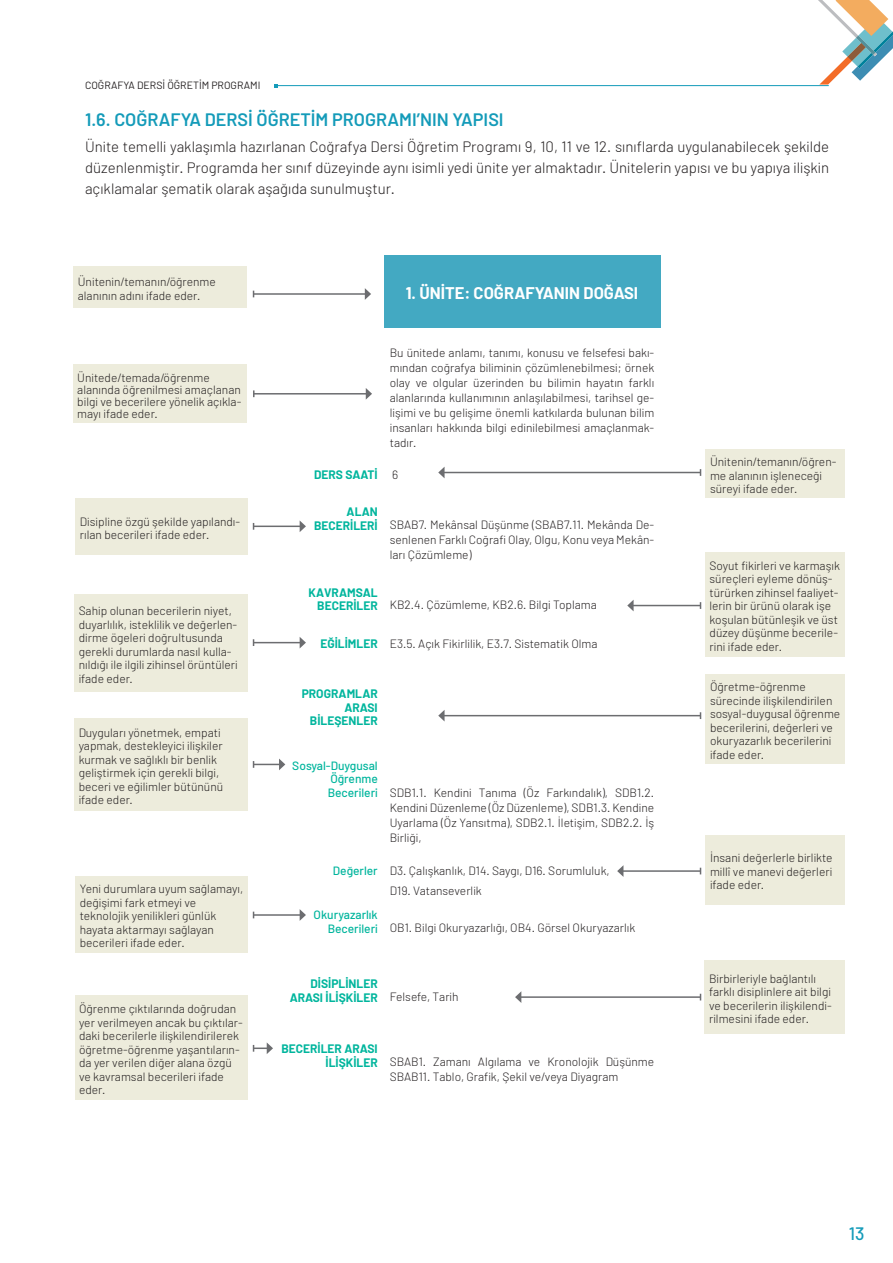
<style>
.page{position:relative;width:893px;height:1263px;background:#fff}
.page>*{position:absolute;margin:0;border:0;box-sizing:border-box;transform-origin:0 0}
.t1{font:600 18px "Barlow";color:#149bb9}
.t2{font:500 18px "Barlow";color:#149bb9}
.t3{font:700 16.5px "Barlow";color:#fff}
.t4{font:300 15px/21px "Barlow";color:#231f20;text-align:justify}
.t5{font:300 12px/13.5px "Barlow";color:#231f20}
.t6{font:700 12px/13.5px "Barlow";color:#00b59d;text-align:right}
.t7{font:500 12px "Barlow";color:#00b59d}
.t8{font:10.5px "Barlow";color:#231f20}
.s1{font-weight:300;color:#231f20}
.s2{font-weight:700;color:#00b59d}
.s3{font-weight:500;color:#00b59d}
</style>
<div class="page">
<hr style="left:276px;top:85px;width:553px;height:1px;background:#149bb9">
<svg style="left:818px;top:0;width:75px;height:85px"></svg>
<div style="left:384px;top:255px;width:276px;height:72px;background:#43a9c2"></div>
<hr style="left:444px;top:472px;width:256px;height:1px;background:#6c6d70">
<svg style="left:438px;top:467px;width:7px;height:11px"></svg>
<hr style="left:254px;top:293px;width:111px;height:2px;background:#6c6d70">
<svg style="left:365px;top:288px;width:6px;height:12px"></svg>
<hr style="left:254px;top:393px;width:112px;height:1px;background:#6c6d70">
<svg style="left:366px;top:388px;width:6px;height:12px"></svg>
<svg style="left:253px;top:390px;width:2px;height:7px"></svg>
<div style="left:76px;top:498px;width:172px;height:57px;background:#edecdc"></div>
<div style="left:74px;top:594px;width:174px;height:97px;background:#edecdc"></div>
<div style="left:74px;top:718px;width:174px;height:93px;background:#edecdc"></div>
<div style="left:75px;top:876px;width:173px;height:77px;background:#edecdc"></div>
<div style="left:75px;top:995px;width:172px;height:105px;background:#edecdc"></div>
<div style="left:74px;top:266px;width:173px;height:42px;background:#edecdc"></div>
<hr style="left:633px;top:605px;width:67px;height:1px;background:#6c6d70">
<svg style="left:627px;top:600px;width:7px;height:11px"></svg>
<hr style="left:254px;top:526px;width:46px;height:1px;background:#6c6d70">
<svg style="left:300px;top:521px;width:6px;height:11px"></svg>
<hr style="left:254px;top:642px;width:46px;height:1px;background:#6c6d70">
<svg style="left:300px;top:637px;width:6px;height:11px"></svg>
<svg style="left:253px;top:758px;width:32px;height:12px"></svg>
<hr style="left:254px;top:914px;width:46px;height:2px;background:#6c6d70">
<svg style="left:300px;top:909px;width:6px;height:12px"></svg>
<svg style="left:253px;top:1042px;width:20px;height:12px"></svg>
<div style="left:705px;top:552px;width:140px;height:104px;background:#edecdc"></div>
<div style="left:706px;top:835px;width:139px;height:69px;background:#edecdc"></div>
<div style="left:706px;top:450px;width:139px;height:48px;background:#edecdc"></div>
<div style="left:705px;top:960px;width:140px;height:74px;background:#edecdc"></div>
<div style="left:706px;top:674px;width:139px;height:90px;background:#edecdc"></div>
<hr style="left:444px;top:715px;width:256px;height:1px;background:#6c6d70">
<svg style="left:438px;top:710px;width:7px;height:11px"></svg>
<hr style="left:623px;top:870px;width:77px;height:2px;background:#6c6d70">
<svg style="left:617px;top:866px;width:6px;height:11px"></svg>
<hr style="left:521px;top:996px;width:179px;height:2px;background:#6c6d70">
<svg style="left:515px;top:991px;width:6px;height:12px"></svg>
<div style="left:73px;top:365px;width:174px;height:58px;background:#edecdc"></div>
<p class="t8" style="left:85px;top:78px;width:177px">COĞRAFYA DERSİ ÖĞRETİM PROGRAMI</p>
<h1 class="t1" style="left:85px;top:107px;width:420px">1.6. COĞRAFYA DERSİ ÖĞRETİM PROGRAMI’NIN YAPISI</h1>
<p class="t4" style="left:85px;top:135px;width:746px">Ünite temelli yaklaşımla hazırlanan Coğrafya Dersi Öğretim Programı 9, 10, 11 ve 12. sınıflarda uygulanabilecek şekilde düzenlenmiştir. Programda her sınıf düzeyinde aynı isimli yedi ünite yer almaktadır. Ünitelerin yapısı ve bu yapıya ilişkin açıklamalar şematik olarak aşağıda sunulmuştur.</p>
<p class="t5" style="left:78px;top:275px;width:140px">Ünitenin/temanın/öğrenme alanının adını ifade eder.</p>
<p class="t5" style="left:77px;top:371px;width:166px;line-height:12px">Ünitede/temada/öğrenme alanında öğrenilmesi amaçlanan bilgi ve becerilere yönelik açıkla&shy;mayı ifade eder.</p>
<p class="t5" style="left:80px;top:514px;width:162px">Disipline özgü şekilde yapılandı&shy;rılan becerileri ifade eder.</p>
<p class="t5" style="left:79px;top:604px;width:161px">Sahip olunan becerilerin niyet, duyarlılık, isteklilik ve değerlen&shy;dirme ögeleri doğrultusunda gerekli durumlarda nasıl kulla&shy;nıldığı ile ilgili zihinsel örüntüleri ifade eder.</p>
<p class="t5" style="left:79px;top:725px;width:146px">Duyguları yönetmek, empati yapmak, destekleyici ilişkiler kurmak ve sağlıklı bir benlik geliştirmek için gerekli bilgi, beceri ve eğilimler bütününü ifade eder.</p>
<p class="t5" style="left:80px;top:882px;width:165px">Yeni durumlara uyum sağlamayı, değişimi fark etmeyi ve teknolojik yenilikleri günlük hayata aktarmayı sağlayan becerileri ifade eder.</p>
<p class="t5" style="left:79px;top:1002px;width:165px">Öğrenme çıktılarında doğrudan yer verilmeyen ancak bu çıktılar&shy;daki becerilerle ilişkilendirilerek öğretme-öğrenme yaşantıların&shy;da yer verilen diğer alana özgü ve kavramsal becerileri ifade eder.</p>
<h2 class="t3" style="left:406px;top:281px;width:234px">1. ÜNİTE: COĞRAFYANIN DOĞASI</h2>
<p class="t5" style="left:390px;top:345px;width:266px;line-height:15px;text-align:justify">Bu ünitede anlamı, tanımı, konusu ve felsefesi bakı&shy;mından coğrafya biliminin çözümlenebilmesi; örnek olay ve olgular üzerinden bu bilimin hayatın farklı alanlarında kullanımının anlaşılabilmesi, tarihsel ge&shy;lişimi ve bu gelişime önemli katkılarda bulunan bilim insanları hakkında bilgi edinilebilmesi amaçlanmak&shy;tadır.</p>
<p class="t6" style="left:314px;top:467px;width:86px">DERS SAATİ <span class="s1">6</span></p>
<p class="t5" style="left:314px;top:505px;width:342px;line-height:12.8px;text-indent:33px"><span class="s2">ALAN<br>BECERİLERİ</span> SBAB7. Mekânsal Düşünme (SBAB7.11. Mekânda De-</p>
<p class="t5" style="left:390px;top:532px;width:266px;line-height:15px">senlenen Farklı Coğrafi Olay, Olgu, Konu veya Mekân&shy;ları Çözümleme)</p>
<p class="t5" style="left:317px;top:585px;width:281px;line-height:12.8px;text-indent:-9px"><span class="s2">KAVRAMSAL<br>BECERİLER</span> KB2.4. Çözümleme, KB2.6. Bilgi Toplama</p>
<p class="t5" style="left:320px;top:636px;width:279px"><span class="s2">EĞİLİMLER</span> E3.5. Açık Fikirlilik, E3.7. Sistematik Olma</p>
<p class="t6" style="left:302px;top:686px;width:77px">PROGRAMLAR<br>ARASI<br>BİLEŞENLER</p>
<p class="t7" style="left:292px;top:757px;width:87px">Sosyal-Duygusal</p>
<p class="t7" style="left:330px;top:770px;width:49px">Öğrenme</p>
<p class="t5" style="left:328px;top:786px;width:328px"><span class="s3">Becerileri</span> SDB1.1. Kendini Tanıma (Öz Farkındalık), SDB1.2.</p>
<p class="t5" style="left:390px;top:801px;width:266px">Kendini Düzenleme (Öz Düzenleme), SDB1.3. Kendine</p>
<p class="t5" style="left:390px;top:816px;width:266px">Uyarlama (Öz Yansıtma), SDB2.1. İletişim, SDB2.2. İş</p>
<p class="t5" style="left:390px;top:831px;width:33px">Birliği,</p>
<p class="t5" style="left:390px;top:861px;width:222px;line-height:19.2px;text-indent:-57px"><span class="s3">Değerler</span> D3. Çalışkanlık, D14. Saygı, D16. Sorumluluk,<br>D19. Vatanseverlik</p>
<p class="t5" style="left:328px;top:908px;width:309px;line-height:12.8px;text-indent:-14px"><span class="s3">Okuryazarlık<br>Becerileri</span> OB1. Bilgi Okuryazarlığı, OB4. Görsel Okuryazarlık</p>
<p class="t6" style="left:290px;top:976px;width:170px;text-align:left;text-indent:21px">DİSİPLİNLER<br>ARASI İLİŞKİLER <span class="s1">Felsefe, Tarih</span></p>
<p class="t5" style="left:326px;top:1042px;width:330px;line-height:12.8px;text-indent:-44px"><span class="s2">BECERİLER ARASI<br>İLİŞKİLER</span> SBAB1. Zamanı Algılama ve Kronolojik Düşünme</p>
<p class="t5" style="left:390px;top:1070px;width:230px">SBAB11. Tablo, Grafik, Şekil ve/veya Diyagram</p>
<p class="t5" style="left:710px;top:455px;width:128px">Ünitenin/temanın/öğren&shy;me alanının işleneceği süreyi ifade eder.</p>
<p class="t5" style="left:709px;top:558px;width:132px">Soyut fikirleri ve karmaşık süreçleri eyleme dönüş&shy;türürken zihinsel faaliyet&shy;lerin bir ürünü olarak işe koşulan bütünleşik ve üst düzey düşünme becerile&shy;rini ifade eder.</p>
<p class="t5" style="left:710px;top:680px;width:132px">Öğretme-öğrenme sürecinde ilişkilendirilen sosyal-duygusal öğrenme becerilerini, değerleri ve okuryazarlık becerilerini ifade eder.</p>
<p class="t5" style="left:710px;top:851px;width:124px;text-align:justify">İnsani değerlerle birlikte millî ve manevi değerleri ifade eder.</p>
<p class="t5" style="left:709px;top:971px;width:124px">Birbirleriyle bağlantılı farklı disiplinlere ait bilgi ve becerilerin ilişkilendi&shy;rilmesini ifade eder.</p>
<h1 class="t2" style="left:849px;top:1220px;width:17px">13</h1>
</div>
